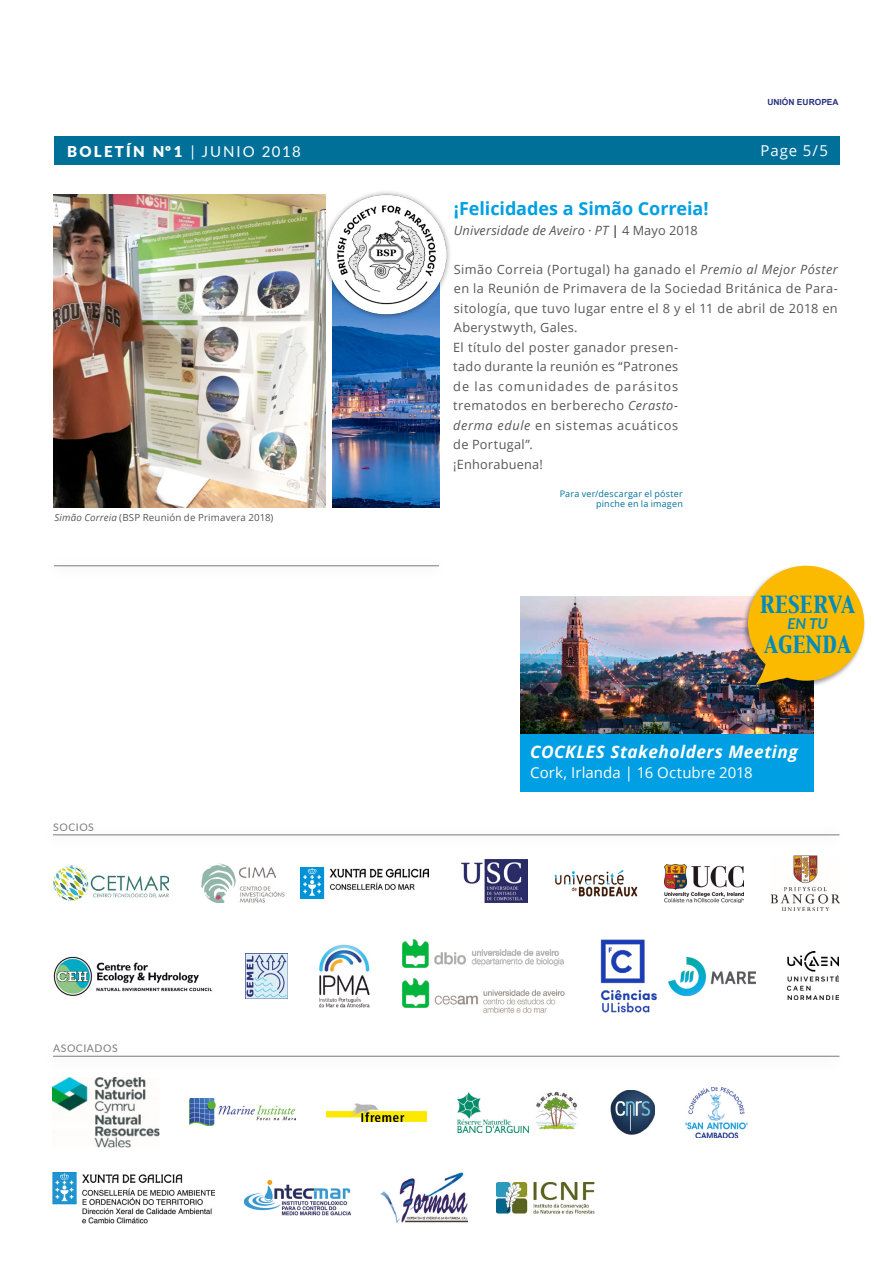
<style>
.page{position:relative;width:893px;height:1263px;background:#fff}
.page>*{position:absolute;margin:0;border:0;box-sizing:border-box;transform-origin:0 0}
.t1{font:21px "Capitals";letter-spacing:.01em;color:#008bbc}
.t2{font:700 18px "Open Sans";letter-spacing:-.005em;color:#009fe3}
.t3{font:italic 700 17.25px "Open Sans";letter-spacing:.03em;color:#fff}
.t4{font:15px "Open Sans";letter-spacing:.005em;color:#fff}
.t5{font:900 15px "Lato";letter-spacing:.15em;color:#fff}
.t6{font:italic 700 15px "Lato";color:#008bbc}
.t7{font:12.75px/19.5px "Open Sans";letter-spacing:.035em;color:#575756;text-align:justify}
.t8{font:italic 12.75px "Open Sans";letter-spacing:.01em;color:#575756}
.t9{font:10.5px "Lato";letter-spacing:.05em;color:#7c7a7c}
.t10{font:9.75px "Open Sans";letter-spacing:.015em;color:#575756}
.t11{font:9px/10.5px "Open Sans";letter-spacing:.025em;color:#007099;text-align:right}
.t12{font:700 8.4px "Arial";color:#28337d}
.s1{font-weight:400}
.s2{font-weight:700;font-style:normal}
.s3{font-style:normal}
.s4{font-style:italic}
</style>
<div class="page">
<img style="left:333px;top:320px;width:106px;height:188px">
<div style="left:54px;top:137px;width:785px;height:28px;background:#007099"></div>
<img style="left:53px;top:866px;width:116px;height:35px">
<img style="left:201px;top:864px;width:83px;height:39px">
<img style="left:301px;top:868px;width:128px;height:31px">
<img style="left:462px;top:860px;width:65px;height:43px">
<img style="left:554px;top:870px;width:83px;height:26px">
<img style="left:665px;top:864px;width:78px;height:38px">
<img style="left:771px;top:856px;width:68px;height:55px">
<img style="left:53px;top:956px;width:160px;height:39px">
<img style="left:320px;top:944px;width:49px;height:63px">
<img style="left:246px;top:953px;width:41px;height:45px">
<img style="left:788px;top:952px;width:51px;height:48px">
<hr style="left:53px;top:834px;width:786px;height:1px;background:#7c7a7c">
<hr style="left:54px;top:565px;width:385px;height:1px;background:#7c7a7c">
<img style="left:403px;top:939px;width:161px;height:29px">
<img style="left:403px;top:979px;width:27px;height:29px">
<img style="left:434px;top:989px;width:131px;height:24px">
<img style="left:53px;top:1172px;width:162px;height:51px">
<img style="left:244px;top:1180px;width:107px;height:35px">
<img style="left:380px;top:1172px;width:87px;height:51px">
<img style="left:496px;top:1182px;width:98px;height:31px">
<img style="left:190px;top:1099px;width:106px;height:26px">
<img style="left:327px;top:1103px;width:99px;height:18px">
<img style="left:536px;top:1092px;width:42px;height:38px">
<img style="left:457px;top:1092px;width:72px;height:41px">
<img style="left:611px;top:1090px;width:44px;height:44px">
<img style="left:685px;top:1087px;width:63px;height:51px">
<img style="left:53px;top:1077px;width:106px;height:71px">
<hr style="left:53px;top:1056px;width:786px;height:1px;background:#7c7a7c">
<img style="left:54px;top:195px;width:271px;height:313px">
<div style="left:321px;top:189px;width:131px;height:131px;background:#000;opacity:.46"></div>
<img style="left:327px;top:195px;width:120px;height:120px">
<img style="left:669px;top:957px;width:87px;height:38px">
<img style="left:601px;top:939px;width:56px;height:74px">
<div style="left:520px;top:733px;width:293px;height:59px;background:#009fe3"></div>
<img style="left:520px;top:597px;width:293px;height:136px">
<div style="left:741px;top:564px;width:126px;height:127px;background:#000;opacity:.4"></div>
<svg style="left:748px;top:566px;width:116px;height:118px;background:#f0bd2c"></svg>
<p class="t12" style="left:767px;top:97px;width:73px">UNIÓN EUROPEA</p>
<p class="t5" style="left:67px;top:140px;width:235px">BOLETÍN Nº1 <span class="s1">| JUNIO 2018</span></p>
<p class="t4" style="left:760px;top:140px;width:69px">Page 5/5</p>
<h2 class="t2" style="left:454px;top:196px;width:256px">¡Felicidades a Simão Correia!</h2>
<p class="t8" style="left:454px;top:221px;width:245px">Universidade de Aveiro · PT <span class="s2">|</span> <span class="s3">4 Mayo 2018</span></p>
<p class="t7" style="left:454px;top:259px;width:385px">Simão Correia (Portugal) ha ganado el <span class="s4">Premio al Mejor Póster </span>en la Reunión de Primavera de la Sociedad Británica de Para&shy;sitología, que tuvo lugar entre el 8 y el 11 de abril de 2018 en Aberystwyth, Gales.</p>
<p class="t7" style="left:453px;top:337px;width:227px;text-align:left">El título del poster ganador presen&shy;tado durante la reunión es “Patrones de las comunidades de parásitos trematodos en berberecho <span class="s4">Cerasto&shy;derma edule</span> en sistemas acuáticos de Portugal”.<br>¡Enhorabuena!</p>
<p class="t10" style="left:55px;top:511px;width:220px"><span class="s4">Simão Correia</span> (BSP Reunión de Primavera 2018)</p>
<p class="t9" style="left:53px;top:819px;width:42px">SOCIOS</p>
<p class="t9" style="left:53px;top:1041px;width:66px">ASOCIADOS</p>
<p class="t11" style="left:560px;top:488px;width:125px">Para ver/descargar el póster pinche en la imagen</p>
<h1 class="t1" style="left:760px;top:590px;width:96px">RESERVA</h1>
<p class="t6" style="left:787px;top:613px;width:42px">EN TU</p>
<h1 class="t1" style="left:764px;top:631px;width:88px">AGENDA</h1>
<h3 class="t3" style="left:530px;top:740px;width:269px">COCKLES Stakeholders Meeting</h3>
<p class="t4" style="left:530px;top:762px;width:224px">Cork, Irlanda | 16 Octubre 2018</p>
</div>
